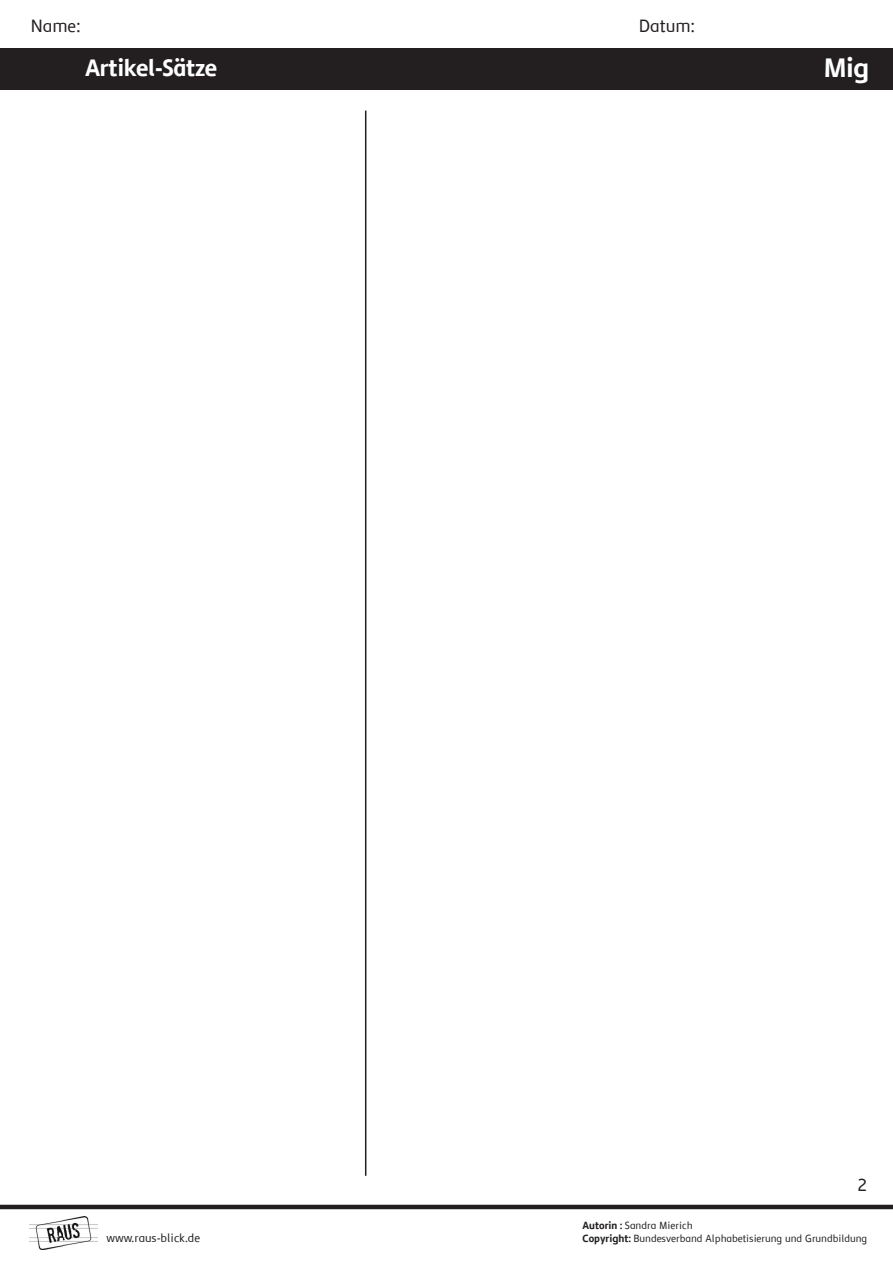
<style>
.page{position:relative;width:893px;height:1263px;background:#fff}
.page>*{position:absolute;margin:0;border:0;box-sizing:border-box;transform-origin:0 0}
.t1{font:700 27px "Semikolon Plus";color:#fff}
.t2{font:700 24px "Semikolon Plus";letter-spacing:-.015em;color:#fff}
.t3{font:18px "Semikolon Plus";color:#231f20}
.t4{font:12px "Semikolon Plus";color:#231f20}
.t5{font:10.5px "Semikolon Plus";color:#231f20}
.s1{font-weight:700}
</style>
<div class="page">
<img style="left:30px;top:1216px;width:67px;height:33px">
<hr style="left:0;top:1205px;width:893px;height:4px;background:#231f20">
<div style="left:0;top:48px;width:893px;height:41px;background:#231f20"></div>
<hr style="left:365px;top:111px;width:1px;height:1065px;background:#231f20">
<h3 class="t3" style="left:31px;top:16px;width:51px">Name:</h3>
<h3 class="t3" style="left:639px;top:16px;width:57px">Datum:</h3>
<h2 class="t2" style="left:85px;top:55px;width:134px">Artikel-Sätze</h2>
<h1 class="t1" style="left:824px;top:52px;width:47px">Mig</h1>
<p class="t5" style="left:583px;top:1219px;width:111px"><span class="s1">Autorin :</span> Sandra Mierich</p>
<h3 class="t3" style="left:858px;top:1175px;width:11px">2</h3>
<p class="t4" style="left:107px;top:1231px;width:95px">www.raus-blick.de</p>
<p class="t5" style="left:583px;top:1233px;width:286px"><span class="s1">Copyright:</span> Bundesverband Alphabetisierung und Grundbildung</p>
</div>
